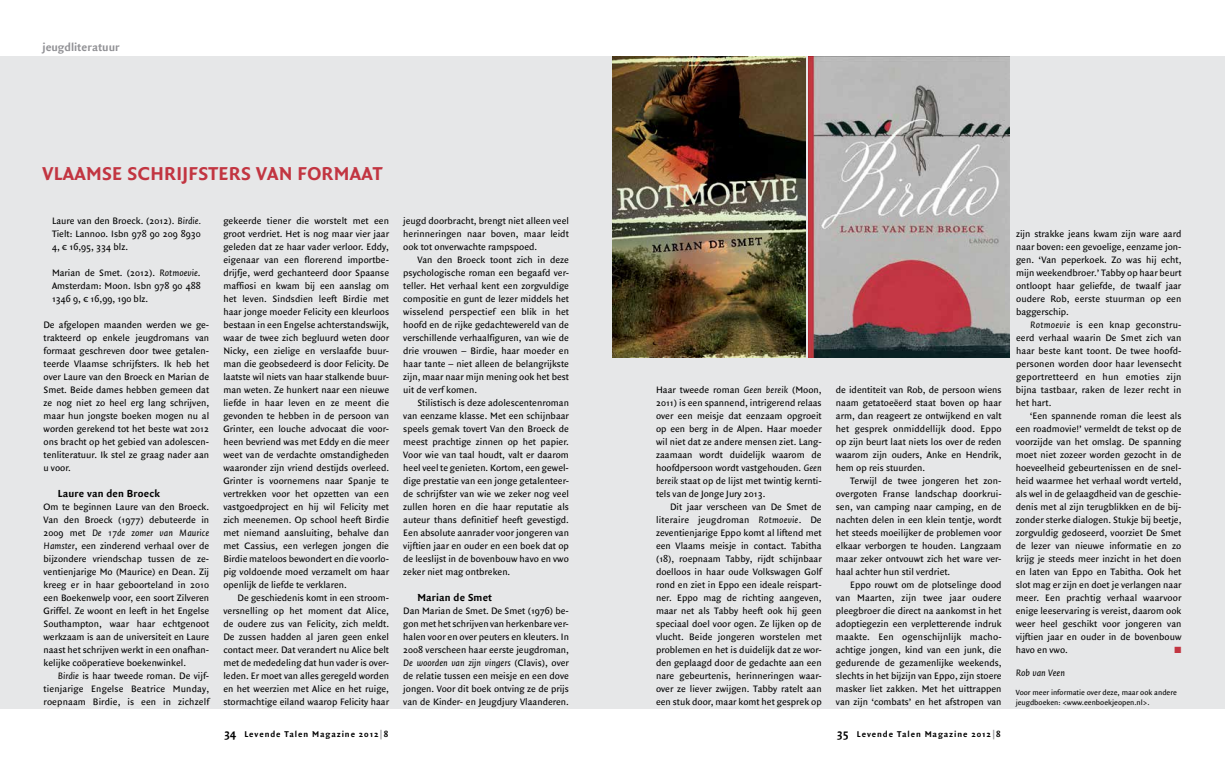
<style>
.page{position:relative;width:1225px;height:766px;background:#fff}
.page>*{position:absolute;margin:0;border:0;box-sizing:border-box;transform-origin:0 0}
.t1{font:700 20px "Quadraat Sans";letter-spacing:.015em;color:#c23541}
.t2{font:700 12px "Quadraat Sans";color:#919195}
.t3{font:700 11px "Quadraat Sans";letter-spacing:.015em;color:#000}
.t4{font:10px/13px "Quadraat Sans";color:#000;text-align:justify}
.t5{font:italic 10px "Quadraat Sans";color:#000}
.t6{font:700 9px "Quadraat Sans";letter-spacing:.1em;color:#000}
.t7{font:9px "Zapf Dingbats ITC";color:#c23541}
.t8{font:8px/10px "Quadraat Sans";color:#000}
.s1{font-style:italic}
.s2{font-size:12px}
.s3{color:#919195}
</style>
<div class="page">
<div style="left:0;top:57px;width:1225px;height:652px;background:#e6e7e8"></div>
<img style="left:809px;top:57px;width:200px;height:300px">
<img style="left:612px;top:57px;width:194px;height:300px">
<p class="t2" style="left:43px;top:40px;width:79px">jeugdliteratuur</p>
<h1 class="t1" style="left:43px;top:162px;width:341px">VLAAMSE SCHRIJFSTERS VAN FORMAAT</h1>
<p class="t4" style="left:52px;top:214px;width:150px">Laure van den Broeck. (2012). <span class="s1">Birdie.<br></span>Tielt: Lannoo. Isbn 978 90 209 8930<br>4, € 16,95, 334 blz.</p>
<p class="t4" style="left:52px;top:266px;width:150px">Marian de Smet. (2012). <span class="s1">Rotmoevie</span>.<br>Amsterdam: Moon. Isbn 978 90 488<br>1346 9, € 16,99, 190 blz.</p>
<p class="t4" style="left:44px;top:318px;width:167px">De afgelopen maanden werden we ge&shy;trakteerd op enkele jeugdromans van formaat geschreven door twee getalen&shy;teerde Vlaamse schrijfsters. Ik heb het over Laure van den Broeck en Marian de Smet. Beide dames hebben gemeen dat ze nog niet zo heel erg lang schrijven, maar hun jongste boeken mogen nu al worden gerekend tot het beste wat 2012 ons bracht op het gebied van adolescen&shy;tenliteratuur. Ik stel ze graag nader aan u voor.</p>
<p class="t3" style="left:58px;top:487px;width:104px">Laure van den Broeck</p>
<p class="t4" style="left:44px;top:500px;width:167px">Om te beginnen Laure van den Broeck.<br>Van den Broeck (1977) debuteerde in 2009 met <span class="s1">De 17de zomer van Maurice Hamster</span>, een zinderend verhaal over de bijzondere vriendschap tussen de ze&shy;ventienjarige Mo (Maurice) en Dean. Zij kreeg er in haar geboorteland in 2010 een Boekenwelp voor, een soort Zilveren Griffel. Ze woont en leeft in het Engelse Southampton, waar haar echtgenoot werkzaam is aan de universiteit en Laure naast het schrijven werkt in een onafhan&shy;kelijke coöperatieve boekenwinkel.</p>
<p class="t4" style="left:44px;top:669px;width:167px;text-indent:14px"><span class="s1">Birdie</span> is haar tweede roman. De vijf&shy;tienjarige Engelse Beatrice Munday, roepnaam Birdie, is een in zichzelf</p>
<p class="t4" style="left:223px;top:214px;width:167px">gekeerde tiener die worstelt met een groot verdriet. Het is nog maar vier jaar geleden dat ze haar vader verloor. Eddy, eigenaar van een florerend importbe&shy;drijfje, werd gechanteerd door Spaanse maffiosi en kwam bij een aanslag om het leven. Sindsdien leeft Birdie met haar jonge moeder Felicity een kleurloos bestaan in een Engelse achterstandswijk, waar de twee zich begluurd weten door Nicky, een zielige en verslaafde buur&shy;man die geobsedeerd is door Felicity. De laatste wil niets van haar stalkende buur&shy;man weten. Ze hunkert naar een nieuwe liefde in haar leven en ze meent die gevonden te hebben in de persoon van Grinter, een louche advocaat die voor&shy;heen bevriend was met Eddy en die meer weet van de verdachte omstandigheden waaronder zijn vriend destijds overleed.<br>Grinter is voornemens naar Spanje te vertrekken voor het opzetten van een vastgoedproject en hij wil Felicity met zich meenemen. Op school heeft Birdie met niemand aansluiting, behalve dan met Cassius, een verlegen jongen die Birdie mateloos bewondert en die voorlo&shy;pig voldoende moed verzamelt om haar openlijk de liefde te verklaren.</p>
<p class="t4" style="left:223px;top:591px;width:167px;text-indent:14px">De geschiedenis komt in een stroom&shy;versnelling op het moment dat Alice, de oudere zus van Felicity, zich meldt.<br>De zussen hadden al jaren geen enkel contact meer. Dat verandert nu Alice belt met de mededeling dat hun vader is over&shy;leden. Er moet van alles geregeld worden en het weerzien met Alice en het ruige, stormachtige eiland waarop Felicity haar</p>
<p class="t4" style="left:403px;top:214px;width:167px">jeugd doorbracht, brengt niet alleen veel herinneringen naar boven, maar leidt ook tot onverwachte rampspoed.</p>
<p class="t4" style="left:403px;top:253px;width:167px;text-indent:14px">Van den Broeck toont zich in deze psychologische roman een begaafd ver&shy;teller. Het verhaal kent een zorgvuldige compositie en gunt de lezer middels het wisselend perspectief een blik in het hoofd en de rijke gedachtewereld van de verschillende verhaalfiguren, van wie de drie vrouwen – Birdie, haar moeder en haar tante – niet alleen de belangrijkste zijn, maar naar mijn mening ook het best uit de verf komen.</p>
<p class="t4" style="left:403px;top:396px;width:167px;text-indent:14px">Stilistisch is deze adolescentenroman van eenzame klasse. Met een schijnbaar speels gemak tovert Van den Broeck de meest prachtige zinnen op het papier.<br>Voor wie van taal houdt, valt er daarom heel veel te genieten. Kortom, een gewel&shy;dige prestatie van een jonge getalenteer&shy;de schrijfster van wie we zeker nog veel zullen horen en die haar reputatie als auteur thans definitief heeft gevestigd.<br>Een absolute aanrader voor jongeren van vijftien jaar en ouder en een boek dat op de leeslijst in de bovenbouw havo en vwo zeker niet mag ontbreken.</p>
<p class="t3" style="left:417px;top:591px;width:76px">Marian de Smet</p>
<p class="t4" style="left:403px;top:604px;width:167px">Dan Marian de Smet. De Smet (1976) be&shy;gon met het schrijven van herkenbare ver&shy;halen voor en over peuters en kleuters. In 2008 verscheen haar eerste jeugdroman, <span class="s1">De woorden van zijn vingers</span> (Clavis), over de relatie tussen een meisje en een dove jongen. Voor dit boek ontving ze de prijs van de Kinder- en Jeugdjury Vlaanderen.</p>
<p class="t4" style="left:656px;top:383px;width:167px">Haar tweede roman <span class="s1">Geen bereik</span> (Moon, 2011) is een spannend, intrigerend relaas over een meisje dat eenzaam opgroeit op een berg in de Alpen. Haar moeder wil niet dat ze andere mensen ziet. Lang&shy;zaamaan wordt duidelijk waarom de hoofdpersoon wordt vastgehouden. <span class="s1">Geen bereik</span> staat op de lijst met twintig kernti&shy;tels van de Jonge Jury 2013.</p>
<p class="t4" style="left:656px;top:500px;width:167px;text-indent:14px">Dit jaar verscheen van De Smet de literaire jeugdroman <span class="s1">Rotmoevie</span>. De zeventienjarige Eppo komt al liftend met een Vlaams meisje in contact. Tabitha (18), roepnaam Tabby, rijdt schijnbaar doelloos in haar oude Volkswagen Golf rond en ziet in Eppo een ideale reispart&shy;ner. Eppo mag de richting aangeven, maar net als Tabby heeft ook hij geen speciaal doel voor ogen. Ze lijken op de vlucht. Beide jongeren worstelen met problemen en het is duidelijk dat ze wor&shy;den geplaagd door de gedachte aan een nare gebeurtenis, herinneringen waar&shy;over ze liever zwijgen. Tabby ratelt aan een stuk door, maar komt het gesprek op</p>
<p class="t4" style="left:836px;top:383px;width:167px">de identiteit van Rob, de persoon wiens naam getatoeëerd staat boven op haar arm, dan reageert ze ontwijkend en valt het gesprek onmiddellijk dood. Eppo op zijn beurt laat niets los over de reden waarom zijn ouders, Anke en Hendrik, hem op reis stuurden.</p>
<p class="t4" style="left:836px;top:474px;width:167px;text-indent:14px">Terwijl de twee jongeren het zon&shy;overgoten Franse landschap doorkrui&shy;sen, van camping naar camping, en de nachten delen in een klein tentje, wordt het steeds moeilijker de problemen voor elkaar verborgen te houden. Langzaam maar zeker ontvouwt zich het ware ver&shy;haal achter hun stil verdriet.</p>
<p class="t4" style="left:836px;top:578px;width:167px;text-indent:14px">Eppo rouwt om de plotselinge dood van Maarten, zijn twee jaar oudere pleegbroer die direct na aankomst in het adoptiegezin een verpletterende indruk maakte. Een ogenschijnlijk macho&shy;achtige jongen, kind van een junk, die gedurende de gezamenlijke weekends, slechts in het bijzijn van Eppo, zijn stoere masker liet zakken. Met het uittrappen van zijn ‘combats’ en het afstropen van</p>
<p class="t6" style="left:224px;top:729px;width:166px"><span class="s2">34</span> Levende Talen Magazine 2012<span class="s3">|</span>8</p>
<p class="t6" style="left:836px;top:729px;width:166px"><span class="s2">35</span> Levende Talen Magazine 2012<span class="s3">|</span>8</p>
<p class="t4" style="left:1016px;top:227px;width:167px">zijn strakke jeans kwam zijn ware aard naar boven: een gevoelige, eenzame jon&shy;gen. ‘Van peperkoek. Zo was hij echt, mijn weekendbroer.’ Tabby op haar beurt ontloopt haar geliefde, de twaalf jaar oudere Rob, eerste stuurman op een baggerschip.</p>
<p class="t4" style="left:1015px;top:318px;width:167px;text-indent:14px"><span class="s1">Rotmoevie</span> is een knap geconstru&shy;eerd verhaal waarin De Smet zich van haar beste kant toont. De twee hoofd&shy;personen worden door haar levensecht geportretteerd en hun emoties zijn bijna tastbaar, raken de lezer recht in het hart.</p>
<p class="t4" style="left:1015px;top:409px;width:167px;text-indent:14px">‘Een spannende roman die leest als een roadmovie!’ vermeldt de tekst op de voorzijde van het omslag. De spanning moet niet zozeer worden gezocht in de hoeveelheid gebeurtenissen en de snel&shy;heid waarmee het verhaal wordt verteld, als wel in de gelaagdheid van de geschie&shy;denis met al zijn terugblikken en de bij&shy;zonder sterke dialogen. Stukje bij beetje, zorgvuldig gedoseerd, voorziet De Smet de lezer van nieuwe informatie en zo krijg je steeds meer inzicht in het doen en laten van Eppo en Tabitha. Ook het slot mag er zijn en doet je verlangen naar meer. Een prachtig verhaal waarvoor enige leeservaring is vereist, daarom ook weer heel geschikt voor jongeren van vijftien jaar en ouder in de bovenbouw havo en vwo.</p>
<p class="t7" style="left:1174px;top:645px;width:8px">■</p>
<p class="t5" style="left:1015px;top:667px;width:51px">Rob van Veen</p>
<p class="t8" style="left:1015px;top:687px;width:163px">Voor meer informatie over deze, maar ook andere jeugdboeken: &lt;www.eenboekjeopen.nl&gt;.</p>
</div>
